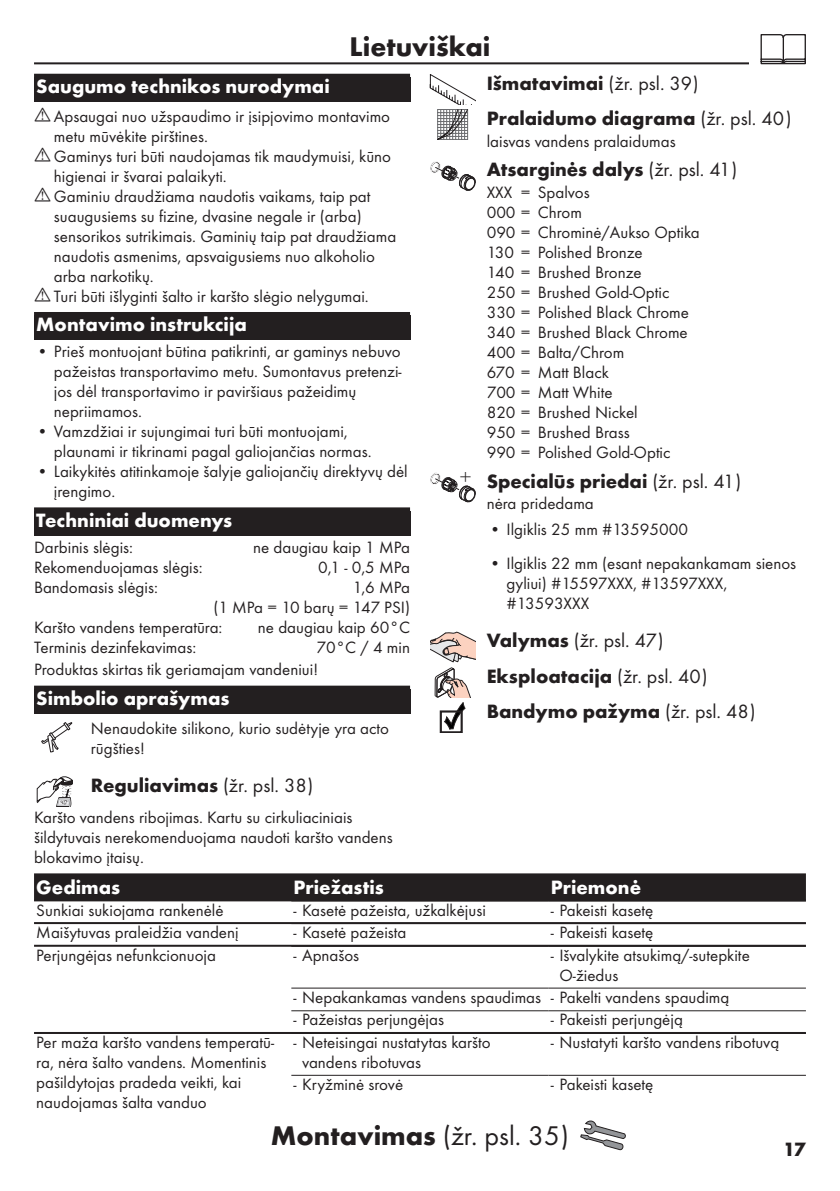
<style>
.page{position:relative;width:840px;height:1191px;background:#fff}
.page>*{position:absolute;margin:0;border:0;box-sizing:border-box;transform-origin:0 0}
.t1{font:28px "Futura TOT Boo";color:#231f20}
.t2{font:700 28px "Futura TOT";color:#231f20}
.t3{font:300 21.2px "Futura TOT";color:#231f20}
.t4{font:700 20px/35.4px "Futura TOT";color:#231f20}
.t5{font:700 20px "Futura TOT";color:#fff}
.t6{font:20px "Futura TOT Boo";color:#231f20}
.t7{font:17px/20px "Futura TOT Boo";color:#231f20}
.s1{font-family:"Futura TOT Boo";font-weight:400}
.s2{font-family:"Futura TOT";font-weight:700}
</style>
<div class="page">
<hr style="left:34px;top:62px;width:771px;height:2px;background:#231f20">
<div style="left:748px;top:34px;width:68px;height:34px;background:#fff"></div>
<svg style="left:760px;top:34px;width:45px;height:30px"></svg>
<div style="left:34px;top:74px;width:376px;height:28px;background:#231f20"></div>
<div style="left:34px;top:312px;width:376px;height:28px;background:#231f20"></div>
<div style="left:34px;top:507px;width:376px;height:28px;background:#231f20"></div>
<div style="left:34px;top:689px;width:376px;height:25px;background:#231f20"></div>
<div style="left:34px;top:685px;width:376px;height:28px;background:#231f20"></div>
<svg style="left:41px;top:722px;width:32px;height:30px"></svg>
<svg style="left:36px;top:776px;width:37px;height:31px"></svg>
<svg style="left:429px;top:74px;width:46px;height:66px"></svg>
<svg style="left:430px;top:161px;width:45px;height:30px"></svg>
<svg style="left:430px;top:472px;width:45px;height:30px"></svg>
<svg style="left:430px;top:632px;width:45px;height:101px"></svg>
<svg style="left:580px;top:1120px;width:45px;height:30px"></svg>
<div style="left:34px;top:873px;width:771px;height:26px;background:#231f20"></div>
<hr style="left:34px;top:899px;width:771px;height:2px;background:#231f20">
<hr style="left:34px;top:922px;width:771px;height:2px;background:#231f20">
<hr style="left:34px;top:944px;width:771px;height:2px;background:#231f20">
<hr style="left:291px;top:987px;width:257px;height:1px;background:#231f20">
<hr style="left:548px;top:987px;width:257px;height:1px;background:#231f20">
<hr style="left:291px;top:1010px;width:257px;height:1px;background:#231f20">
<hr style="left:548px;top:1010px;width:257px;height:1px;background:#231f20">
<hr style="left:34px;top:1032px;width:771px;height:2px;background:#231f20">
<hr style="left:291px;top:1074px;width:257px;height:1px;background:#231f20">
<hr style="left:548px;top:1074px;width:257px;height:1px;background:#231f20">
<h1 class="t2" style="left:349px;top:29px;width:142px">Lietuviškai</h1>
<p class="t5" style="left:36px;top:74px;width:295px">Saugumo technikos nurodymai</p>
<p class="t7" style="left:54px;top:106px;width:343px">Apsaugai nuo užspaudimo ir įsipjovimo montavimo metu mūvėkite pirštines.<br>Gaminys turi būti naudojamas tik maudymuisi, kūno higienai ir švarai palaikyti.<br>Gaminiu draudžiama naudotis vaikams, taip pat suaugusiems su fizine, dvasine negale ir (arba) sensorikos sutrikimais. Gaminių taip pat draudžiama naudotis asmenims, apsvaigusiems nuo alkoholio arba narkotikų.<br>Turi būti išlyginti šalto ir karšto slėgio nelygumai.</p>
<p class="t5" style="left:36px;top:312px;width:212px">Montavimo instrukcija</p>
<p class="t7" style="left:54px;top:341px;width:349px;text-indent:-17px">• Prieš montuojant būtina patikrinti, ar gaminys nebuvo pažeistas transportavimo metu. Sumontavus pretenzi&shy;jos dėl transportavimo ir paviršiaus pažeidimų nepriimamos.</p>
<p class="t7" style="left:54px;top:421px;width:319px;text-indent:-17px">• Vamzdžiai ir sujungimai turi būti montuojami, plaunami ir tikrinami pagal galiojančias normas.</p>
<p class="t7" style="left:54px;top:461px;width:355px;text-indent:-17px">• Laikykitės atitinkamoje šalyje galiojančių direktyvų dėl įrengimo.</p>
<p class="t5" style="left:36px;top:508px;width:197px">Techniniai duomenys</p>
<p class="t7" style="left:34px;top:537px;width:100px">Darbinis slėgis:</p>
<p class="t7" style="left:253px;top:537px;width:158px">ne daugiau kaip 1 MPa</p>
<p class="t7" style="left:34px;top:557px;width:170px">Rekomenduojamas slėgis:</p>
<p class="t7" style="left:318px;top:557px;width:93px">0,1 - 0,5 MPa</p>
<p class="t7" style="left:34px;top:577px;width:125px">Bandomasis slėgis:</p>
<p class="t7" style="left:352px;top:577px;width:59px">1,6 MPa</p>
<p class="t7" style="left:213px;top:597px;width:198px">(1 MPa = 10 barų = 147 PSI)</p>
<p class="t7" style="left:34px;top:617px;width:190px">Karšto vandens temperatūra:</p>
<p class="t7" style="left:258px;top:617px;width:153px">ne daugiau kaip 60°C</p>
<p class="t7" style="left:34px;top:637px;width:164px">Terminis dezinfekavimas:</p>
<p class="t7" style="left:34px;top:635px;width:377px;line-height:22.8px;text-indent:282px">70°C / 4 min<br>Produktas skirtas tik geriamajam vandeniui!</p>
<p class="t5" style="left:36px;top:686px;width:194px">Simbolio aprašymas</p>
<p class="t7" style="left:91px;top:718px;width:299px">Nenaudokite silikono, kurio sudėtyje yra acto rūgšties!</p>
<p class="t4" style="left:91px;top:767px;width:224px">Reguliavimas <span class="s1">(žr. psl. 38)</span></p>
<p class="t7" style="left:34px;top:807px;width:360px">Karšto vandens ribojimas. Kartu su cirkuliaciniais šildytuvais nerekomenduojama naudoti karšto vandens blokavimo įtaisų.</p>
<p class="t3" style="left:459px;top:465px;width:13px">+</p>
<p class="t4" style="left:486px;top:65px;width:306px">Išmatavimai <span class="s1">(žr. psl. 39)<br></span>Pralaidumo diagrama <span class="s1">(žr. psl. 40)</span></p>
<p class="t7" style="left:486px;top:131px;width:190px">laisvas vandens pralaidumas</p>
<p class="t4" style="left:486px;top:151px;width:252px">Atsarginės dalys <span class="s1">(žr. psl. 41)</span></p>
<p class="t7" style="left:486px;top:182px;width:214px">XXX = Spalvos<br>000 = Chrom<br>090 = Chrominė/Aukso Optika<br>130 = Polished Bronze<br>140 = Brushed Bronze<br>250 = Brushed Gold-Optic<br>330 = Polished Black Chrome<br>340 = Brushed Black Chrome<br>400 = Balta/Chrom<br>670 = Matt Black<br>700 = Matt White<br>820 = Brushed Nickel<br>950 = Brushed Brass<br>990 = Polished Gold-Optic</p>
<p class="t4" style="left:486px;top:463px;width:256px">Specialūs priedai <span class="s1">(žr. psl. 41)</span></p>
<p class="t7" style="left:486px;top:493px;width:109px">nėra pridedama</p>
<p class="t7" style="left:489px;top:519px;width:200px">• Ilgiklis 25 mm #13595000</p>
<p class="t7" style="left:506px;top:553px;width:291px;text-indent:-17px">• Ilgiklis 22 mm (esant nepakankamam sienos gyliui) #15597XXX, #13597XXX, #13593XXX</p>
<p class="t6" style="left:486px;top:629px;width:178px"><span class="s2">Valymas</span> (žr. psl. 47)</p>
<p class="t4" style="left:486px;top:658px;width:270px">Eksploatacija <span class="s1">(žr. psl. 40)<br></span>Bandymo pažyma <span class="s1">(žr. psl. 48)</span></p>
<p class="t5" style="left:36px;top:874px;width:85px">Gedimas</p>
<p class="t5" style="left:293px;top:874px;width:92px">Priežastis</p>
<p class="t5" style="left:550px;top:874px;width:92px">Priemonė</p>
<p class="t7" style="left:36px;top:899px;width:189px">Sunkiai sukiojama rankenėlė</p>
<p class="t7" style="left:293px;top:899px;width:194px">- Kasetė pažeista, užkalkėjusi</p>
<p class="t7" style="left:550px;top:899px;width:104px">- Pakeisti kasetę</p>
<p class="t7" style="left:36px;top:922px;width:204px">Maišytuvas praleidžia vandenį</p>
<p class="t7" style="left:293px;top:922px;width:114px">- Kasetė pažeista</p>
<p class="t7" style="left:550px;top:922px;width:104px">- Pakeisti kasetę</p>
<p class="t7" style="left:36px;top:945px;width:181px">Perjungėjas nefunkcionuoja</p>
<p class="t7" style="left:293px;top:945px;width:67px">- Apnašos</p>
<p class="t7" style="left:559px;top:945px;width:192px;text-indent:-8px">- Išvalykite atsukimą/-sutepkite<br>O-žiedus</p>
<p class="t7" style="left:293px;top:987px;width:437px">- Nepakankamas vandens spaudimas - Pakelti vandens spaudimą</p>
<p class="t7" style="left:293px;top:1009px;width:152px">- Pažeistas perjungėjas</p>
<p class="t7" style="left:550px;top:1009px;width:133px">- Pakeisti perjungėją</p>
<p class="t7" style="left:36px;top:1032px;width:239px">Per maža karšto vandens temperatū&shy;ra, nėra šalto vandens. Momentinis pašildytojas pradeda veikti, kai naudojamas šalta vanduo</p>
<p class="t7" style="left:302px;top:1032px;width:190px;text-indent:-8px">- Neteisingai nustatytas karšto vandens ribotuvas</p>
<p class="t7" style="left:550px;top:1032px;width:230px">- Nustatyti karšto vandens ribotuvą</p>
<p class="t7" style="left:293px;top:1074px;width:111px">- Kryžminė srovė</p>
<p class="t7" style="left:550px;top:1074px;width:104px">- Pakeisti kasetę</p>
<h1 class="t1" style="left:271px;top:1119px;width:299px"><span class="s2">Montavimas</span> (žr. psl. 35)</h1>
<p class="t4" style="left:782px;top:1131px;width:24px">17</p>
</div>
